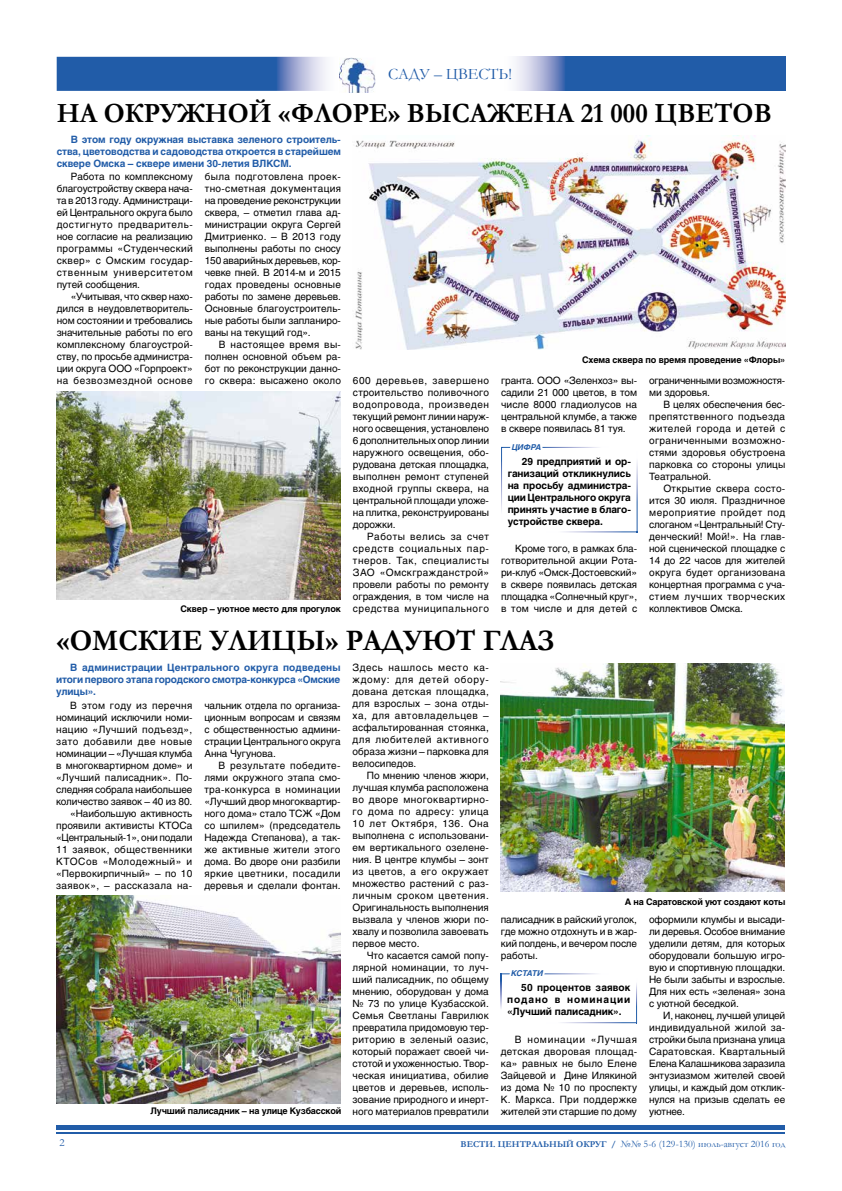
<style>
.page{position:relative;width:842px;height:1191px;background:#fff}
.page>*{position:absolute;margin:0;border:0;box-sizing:border-box;transform-origin:0 0}
.t1{font:700 30px "Garamond";color:#000;scale:.95 1}
.t2{font:700 28px "Garamond";color:#000;scale:.95 1}
.t3{font:16px "Garamond";color:#215ca8}
.t4{font:11px "Garamond";color:#215ca8}
.t5{font:10px/12px "Helios";color:#000;text-align:justify}
.t6{font:700 10px/12px "Helios";letter-spacing:-.01em;color:#215ca8;text-align:justify}
.t7{font:700 10px/12px "Helios";letter-spacing:-.01em;color:#000;text-align:justify}
.t8{font:10px "Helios";letter-spacing:.05em;color:#000}
.t9{font:10px "Garamond";color:#215ca8}
.t10{font:10px "Helios";letter-spacing:-.02em;color:#000}
.t11{font:10px/12px "Helios";letter-spacing:-.025em;color:#000}
.t12{font:10px "Helios";letter-spacing:.055em;color:#000}
.t13{font:10px "Helios";letter-spacing:.02em;color:#000}
.t14{font:10px "Helios";letter-spacing:.025em;color:#000}
.t15{font:10px "Helios";letter-spacing:.06em;color:#000}
.t16{font:10px "Helios";letter-spacing:.035em;color:#000}
.t17{font:10px "Helios";letter-spacing:.03em;color:#000}
.t18{font:700 9px "Helios";letter-spacing:-.02em;color:#000}
.t19{font:italic 700 8px "Helios";letter-spacing:-.01em;color:#215ca8}
.s1{font-weight:700;font-size:9px}
</style>
<div class="page">
<hr style="left:57px;top:1125px;width:728px;height:4px;background:#215ca8">
<hr style="left:57px;top:1132px;width:728px;height:2px;background:#215ca8">
<img style="left:57px;top:57px;width:269px;height:34px">
<img style="left:516px;top:57px;width:269px;height:34px">
<img style="left:341px;top:58px;width:34px;height:35px">
<img style="left:339px;top:63px;width:2px;height:18px">
<svg style="left:501px;top:446px;width:137px;height:86px"></svg>
<svg style="left:500px;top:973px;width:137px;height:50px"></svg>
<img style="left:355px;top:135px;width:430px;height:214px">
<img style="left:56px;top:392px;width:285px;height:208px">
<img style="left:56px;top:895px;width:285px;height:208px">
<img style="left:501px;top:663px;width:284px;height:229px">
<h3 class="t3" style="left:388px;top:63px;width:125px">САДУ – ЦВЕСТЬ!</h3>
<h2 class="t2" style="left:57px;top:94px;width:754px">НА ОКРУЖНОЙ «ФЛОРЕ» ВЫСАЖЕНА 21 000 ЦВЕТОВ</h2>
<p class="t6" style="left:57px;top:133px;width:286px;text-indent:14px">В этом году окружная выставка зеленого строитель&shy;ства, цветоводства и садоводства откроется в старейшем сквере Омска – сквере имени 30-летия ВЛКСМ.</p>
<p class="t5" style="left:57px;top:171px;width:138px;text-indent:14px">Работа по комплексному благоустройству сквера нача&shy;та в 2013 году. Администраци&shy;ей Центрального округа было достигнуто предваритель&shy;ное согласие на реализацию программы «Студенческий сквер» с Омским государ&shy;ственным университетом путей сообщения.</p>
<p class="t5" style="left:57px;top:291px;width:138px;text-indent:14px">«Учитывая, что сквер нахо&shy;дился в неудовлетворитель&shy;ном состоянии и требовались значительные работы по его комплексному благоустрой&shy;ству, по просьбе администра&shy;ции округа ООО «Горпроект» на безвозмездной основе</p>
<p class="t5" style="left:205px;top:171px;width:138px">была подготовлена проек&shy;тно-сметная документация на проведение реконструкции сквера, – отметил глава ад&shy;министрации округа Сергей Дмитриенко. – В 2013 году выполнены работы по сносу 150 аварийных деревьев, кор&shy;чевке пней. В 2014-м и 2015 годах проведены основные работы по замене деревьев.<br>Основные благоустроитель&shy;ные работы были запланиро&shy;ваны на текущий год».</p>
<p class="t17" style="left:219px;top:339px;width:123px">В настоящее время вы-</p>
<p class="t5" style="left:205px;top:351px;width:138px">полнен основной объем ра-</p>
<p class="t5" style="left:205px;top:363px;width:138px">бот по реконструкции данно-</p>
<p class="t5" style="left:205px;top:375px;width:286px">го сквера: высажено около 600 деревьев, завершено</p>
<p class="t5" style="left:353px;top:386px;width:138px">строительство поливочного</p>
<p class="t12" style="left:353px;top:399px;width:138px">водопровода, произведен</p>
<p class="t10" style="left:353px;top:411px;width:138px">текущий ремонт линии наруж-</p>
<p class="t5" style="left:353px;top:422px;width:138px">ного освещения, установлено</p>
<p class="t10" style="left:353px;top:435px;width:138px">6 дополнительных опор линии</p>
<p class="t5" style="left:353px;top:446px;width:138px">наружного освещения, обо-</p>
<p class="t5" style="left:353px;top:458px;width:138px">рудована детская площадка,</p>
<p class="t13" style="left:353px;top:471px;width:138px">выполнен ремонт ступеней</p>
<p class="t14" style="left:353px;top:483px;width:138px">входной группы сквера, на</p>
<p class="t5" style="left:353px;top:494px;width:138px">центральной площади уложе-</p>
<p class="t5" style="left:353px;top:506px;width:138px">на плитка, реконструированы</p>
<p class="t5" style="left:353px;top:518px;width:44px">дорожки.</p>
<p class="t8" style="left:367px;top:531px;width:123px">Работы велись за счет</p>
<p class="t15" style="left:353px;top:543px;width:138px">средств социальных пар-</p>
<p class="t8" style="left:353px;top:555px;width:138px">тнеров. Так, специалисты</p>
<p class="t16" style="left:353px;top:567px;width:138px">ЗАО «Омскгражданстрой»</p>
<p class="t5" style="left:353px;top:578px;width:138px">провели работы по ремонту</p>
<p class="t5" style="left:353px;top:590px;width:138px">ограждения, в том числе на</p>
<p class="t8" style="left:353px;top:603px;width:138px">средства муниципального</p>
<p class="t18" style="left:180px;top:604px;width:162px">Сквер – уютное место для прогулок</p>
<p class="t18" style="left:582px;top:354px;width:205px">Схема сквера по время проведение «Флоры»</p>
<p class="t5" style="left:501px;top:374px;width:138px">гранта. ООО «Зеленхоз» вы&shy;садили 21 000 цветов, в том числе 8000 гладиолусов на центральной клумбе, а также в сквере появилась 81 туя.</p>
<p class="t19" style="left:512px;top:442px;width:31px">ЦИФРА</p>
<p class="t7" style="left:508px;top:455px;width:125px;text-indent:14px">29 предприятий и ор&shy;ганизаций откликнулись на просьбу администра&shy;ции Центрального округа принять участие в благо&shy;устройстве сквера.</p>
<p class="t5" style="left:501px;top:542px;width:138px;text-indent:14px">Кроме того, в рамках бла&shy;готворительной акции Рота&shy;ри-клуб «Омск-Достоевский» в сквере появилась детская площадка «Солнечный круг», в том числе и для детей с</p>
<p class="t11" style="left:649px;top:374px;width:138px">ограниченными возможностя&shy;ми здоровья.</p>
<p class="t5" style="left:649px;top:398px;width:138px;text-indent:14px">В целях обеспечения бес&shy;препятственного подъезда жителей города и детей с ограниченными возможно&shy;стями здоровья обустроена парковка со стороны улицы Театральной.</p>
<p class="t5" style="left:649px;top:482px;width:138px;text-indent:14px">Открытие сквера состо&shy;ится 30 июля. Праздничное мероприятие пройдет под слоганом «Центральный! Сту&shy;денческий! Мой!». На глав&shy;ной сценической площадке с 14 до 22 часов для жителей округа будет организована концертная программа с уча&shy;стием лучших творческих коллективов Омска.</p>
<h1 class="t1" style="left:57px;top:620px;width:526px">«ОМСКИЕ УЛИЦЫ» РАДУЮТ ГЛАЗ</h1>
<p class="t6" style="left:56px;top:661px;width:286px;text-indent:14px">В администрации Центрального округа подведены итоги первого этапа городского смотра-конкурса «Омские улицы».</p>
<p class="t5" style="left:56px;top:699px;width:138px;text-align:right">В этом году из перечня номинаций исключили номи&shy;нацию «Лучший подъезд», зато добавили две новые номинации – «Лучшая клумба в многоквартирном доме» и «Лучший палисадник». По&shy;следняя собрала наибольшее количество заявок – 40 из 80. «Наибольшую активность проявили активисты КТОСа «Центральный-1», они подали<br>11 заявок, общественники<br>КТОСов «Молодежный» и «Первокирпичный» – по 10 заявок», – рассказала на-</p>
<p class="t5" style="left:204px;top:699px;width:138px">чальник отдела по организа&shy;ционным вопросам и связям с общественностью админи&shy;страции Центрального округа Анна Чугунова.</p>
<p class="t5" style="left:204px;top:759px;width:138px;text-indent:14px">В результате победите&shy;лями окружного этапа смо&shy;тра-конкурса в номинации «Лучший двор многоквартир&shy;ного дома» стало ТСЖ «Дом со шпилем» (председатель Надежда Степанова), а так&shy;же активные жители этого дома. Во дворе они разбили яркие цветники, посадили деревья и сделали фонтан.</p>
<p class="t18" style="left:151px;top:1105px;width:192px">Лучший палисадник – на улице Кузбасской</p>
<p class="t5" style="left:353px;top:661px;width:138px">Здесь нашлось место ка&shy;ждому: для детей обору&shy;дована детская площадка, для взрослых – зона отды&shy;ха, для автовладельцев – асфальтированная стоянка, для любителей активного образа жизни – парковка для велосипедов.</p>
<p class="t5" style="left:353px;top:769px;width:138px;text-indent:14px">По мнению членов жюри, лучшая клумба расположена во дворе многоквартирно&shy;го дома по адресу: улица 10 лет Октября, 136. Она выполнена с использовани&shy;ем вертикального озелене&shy;ния. В центре клумбы – зонт из цветов, а его окружает множество растений с раз&shy;личным сроком цветения.<br>Оригинальность выполнения вызвала у членов жюри по&shy;хвалу и позволила завоевать первое место.</p>
<p class="t5" style="left:353px;top:949px;width:138px;text-indent:14px">Что касается самой попу&shy;лярной номинации, то луч&shy;ший палисадник, по общему мнению, оборудован у дома № 73 по улице Кузбасской.<br>Семья Светланы Гаврилюк превратила придомовую тер&shy;риторию в зеленый оазис, который поражает своей чи&shy;стотой и ухоженностью. Твор&shy;ческая инициатива, обилие цветов и деревьев, исполь&shy;зование природного и инерт&shy;ного материалов превратили</p>
<p class="t18" style="left:625px;top:896px;width:162px">А на Саратовской уют создают коты</p>
<p class="t5" style="left:501px;top:913px;width:138px">палисадник в райский уголок, где можно отдохнуть и в жар&shy;кий полдень, и вечером после работы.</p>
<p class="t19" style="left:511px;top:968px;width:33px">КСТАТИ</p>
<p class="t7" style="left:507px;top:981px;width:125px;text-indent:14px">50 процентов заявок подано в номинации «Лучший палисадник».</p>
<p class="t5" style="left:501px;top:1033px;width:138px;text-indent:14px">В номинации «Лучшая детская дворовая площад&shy;ка» равных не было Елене Зайцевой и Дине Илякиной из дома № 10 по проспекту К. Маркса. При поддержке жителей эти старшие по дому</p>
<p class="t5" style="left:649px;top:913px;width:138px">оформили клумбы и высади&shy;ли деревья. Особое внимание уделили детям, для которых оборудовали большую игро&shy;вую и спортивную площадки.<br>Не были забыты и взрослые.<br>Для них есть «зеленая» зона с уютной беседкой.</p>
<p class="t5" style="left:649px;top:1009px;width:138px;text-indent:14px">И, наконец, лучшей улицей индивидуальной жилой за&shy;стройки была признана улица Саратовская. Квартальный Елена Калашникова заразила энтузиазмом жителей своей улицы, и каждый дом отклик&shy;нулся на призыв сделать ее уютнее.</p>
<p class="t4" style="left:60px;top:1135px;width:7px">2</p>
<p class="t9" style="left:461px;top:1137px;width:326px"><span class="s1">ВЕСТИ. ЦЕНТРАЛЬНЫЙ ОКРУГ /</span> №№ 5-6 (129-130) июль-август 2016 год</p>
</div>
